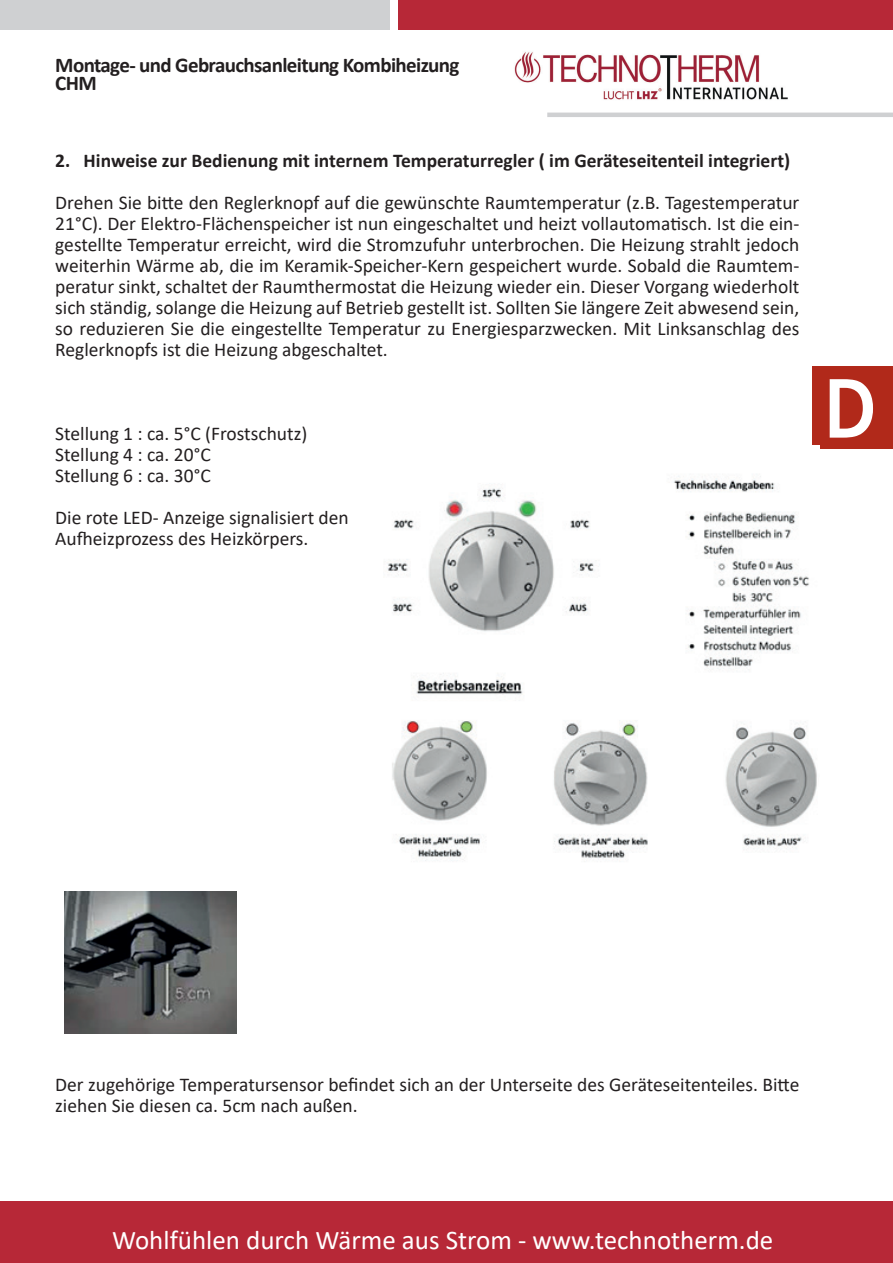
<style>
.page{position:relative;width:893px;height:1263px;background:#fff}
.page>*{position:absolute;margin:0;border:0;box-sizing:border-box;transform-origin:0 0}
.t1{font:84.3px "Humanist 777 BT Bold B";color:#fff;scale:.85 1}
.t2{font:27px "Calibri";color:#fff}
.t3{font:700 21px/18px "Calibri";letter-spacing:-.03em;color:#231f20}
.t4{font:19.5px/21px "Calibri";color:#231f20}
.t5{font:700 19.5px "Calibri";color:#231f20}
</style>
<div class="page">
<img style="left:514px;top:52px;width:274px;height:48px">
<div style="left:398px;top:0;width:495px;height:30px;background:#b72837"></div>
<div style="left:0;top:0;width:389px;height:30px;background:#cfd0d2"></div>
<hr style="left:547px;top:113px;width:346px;height:4px;background:#cfd0d2">
<div style="left:0;top:1201px;width:893px;height:62px;background:#b72837"></div>
<div style="left:812px;top:366px;width:81px;height:83px;background:#b1291a"></div>
<img style="left:387px;top:446px;width:433px;height:416px">
<img style="left:64px;top:891px;width:173px;height:142px">
<p class="t3" style="left:55px;top:56px;width:406px">Montage- und Gebrauchsanleitung Kombiheizung<br>CHM</p>
<p class="t5" style="left:55px;top:146px;width:736px">2. Hinweise zur Bedienung mit internem Temperaturregler ( im Geräteseitenteil integriert)</p>
<p class="t4" style="left:55px;top:191px;width:746px;text-align:justify">Drehen Sie bitte den Reglerknopf auf die gewünschte Raumtemperatur (z.B. Tagestemperatur 21°C). Der Elektro-Flächenspeicher ist nun eingeschaltet und heizt vollautomatisch. Ist die ein&shy;gestellte Temperatur erreicht, wird die Stromzufuhr unterbrochen. Die Heizung strahlt jedoch weiterhin Wärme ab, die im Keramik-Speicher-Kern gespeichert wurde. Sobald die Raumtem&shy;peratur sinkt, schaltet der Raumthermostat die Heizung wieder ein. Dieser Vorgang wiederholt sich ständig, solange die Heizung auf Betrieb gestellt ist. Sollten Sie längere Zeit abwesend sein, so reduzieren Sie die eingestellte Temperatur zu Energiesparzwecken. Mit Linksanschlag des Reglerknopfs ist die Heizung abgeschaltet.</p>
<p class="t4" style="left:55px;top:422px;width:254px">Stellung 1 : ca. 5°C (Frostschutz)<br>Stellung 4 : ca. 20°C<br>Stellung 6 : ca. 30°C</p>
<p class="t4" style="left:55px;top:506px;width:295px">Die rote LED- Anzeige signalisiert den<br>Aufheizprozess des Heizkörpers.</p>
<h1 class="t1" style="left:824px;top:355px;width:62px">D</h1>
<p class="t4" style="left:55px;top:1073px;width:746px">Der zugehörige Temperatursensor befindet sich an der Unterseite des Geräteseitenteiles. Bitte ziehen Sie diesen ca. 5cm nach außen.</p>
<h2 class="t2" style="left:112px;top:1221px;width:663px">Wohlfühlen durch Wärme aus Strom - www.technotherm.de</h2>
</div>
